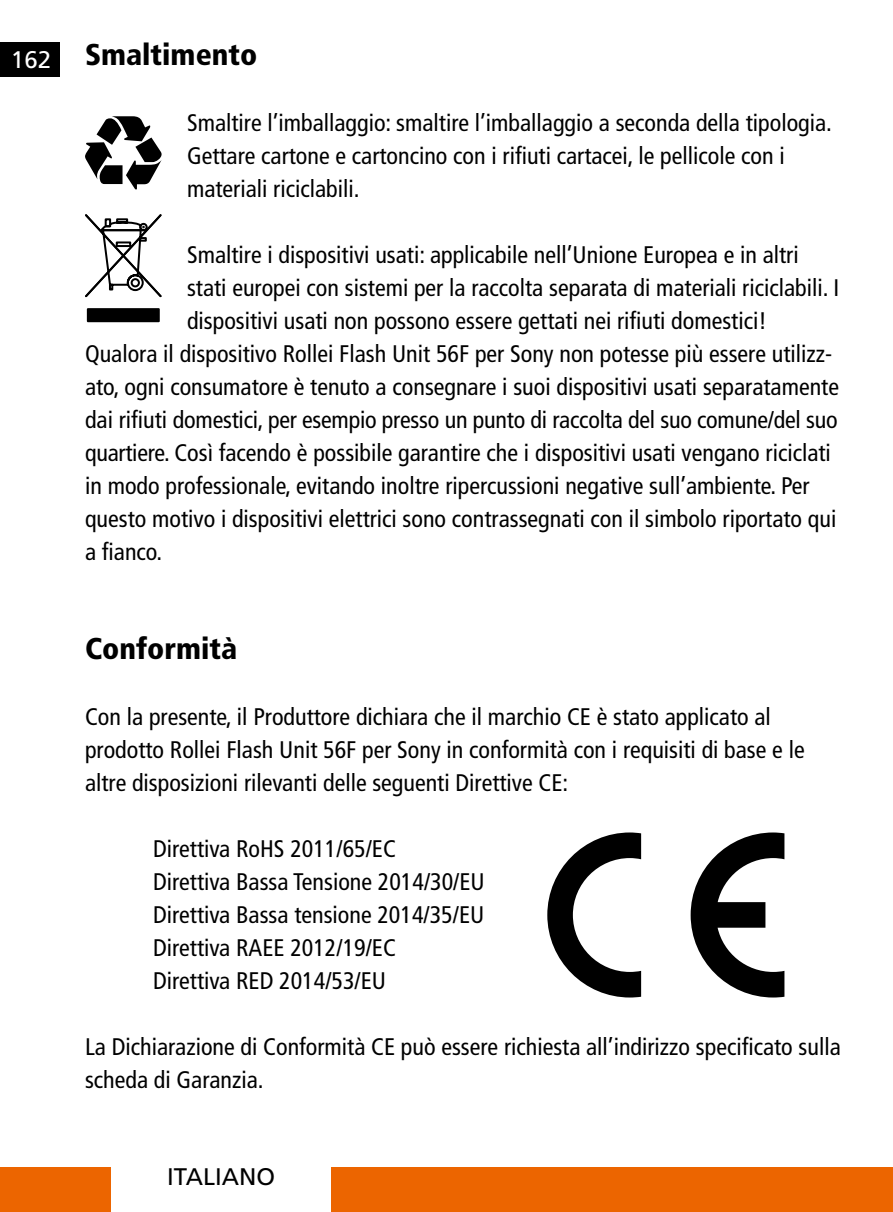
<style>
.page{position:relative;width:893px;height:1212px;background:#fff}
.page>*{position:absolute;margin:0;border:0;box-sizing:border-box;transform-origin:0 0}
.t1{font:900 condensed 30px "Frutiger LT";color:#000}
.t2{font:condensed 24px/33px "Frutiger LT";color:#000}
.t3{font:24px "Frutiger LT";color:#000}
.t4{font:24px "Frutiger LT";color:#fff}
</style>
<div class="page">
<div style="left:0;top:1167px;width:111px;height:45px;background:#ec6500"></div>
<div style="left:0;top:43px;width:60px;height:34px;background:#000"></div>
<div style="left:331px;top:1167px;width:562px;height:45px;background:#ec6500"></div>
<div style="left:88px;top:309px;width:71px;height:12px;background:#000"></div>
<div style="left:87px;top:308px;width:73px;height:14px;border:2px solid #000"></div>
<svg style="left:85px;top:214px;width:77px;height:84px"></svg>
<svg style="left:85px;top:116px;width:77px;height:74px"></svg>
<svg style="left:547px;top:832px;width:94px;height:165px"></svg>
<svg style="left:691px;top:832px;width:93px;height:165px"></svg>
<p class="t4" style="left:11px;top:46px;width:42px">162</p>
<p class="t1" style="left:85px;top:37px;width:174px">Smaltimento</p>
<p class="t2" style="left:187px;top:106px;width:643px">Smaltire l’imballaggio: smaltire l’imballaggio a seconda della tipologia.<br>Gettare cartone e cartoncino con i rifiuti cartacei, le pellicole con i materiali riciclabili.</p>
<p class="t2" style="left:187px;top:238px;width:613px">Smaltire i dispositivi usati: applicabile nell’Unione Europea e in altri</p>
<p class="t2" style="left:187px;top:271px;width:653px">stati europei con sistemi per la raccolta separata di materiali riciclabili. I</p>
<p class="t2" style="left:187px;top:304px;width:581px">dispositivi usati non possono essere gettati nei rifiuti domestici!</p>
<p class="t2" style="left:85px;top:337px;width:749px">Qualora il dispositivo Rollei Flash Unit 56F per Sony non potesse più essere utilizz-</p>
<p class="t2" style="left:85px;top:370px;width:755px">ato, ogni consumatore è tenuto a consegnare i suoi dispositivi usati separatamente</p>
<p class="t2" style="left:85px;top:403px;width:754px">dai rifiuti domestici, per esempio presso un punto di raccolta del suo comune/del suo</p>
<p class="t2" style="left:85px;top:436px;width:747px">quartiere. Così facendo è possibile garantire che i dispositivi usati vengano riciclati</p>
<p class="t2" style="left:85px;top:469px;width:726px">in modo professionale, evitando inoltre ripercussioni negative sull’ambiente. Per</p>
<p class="t2" style="left:85px;top:502px;width:753px">questo motivo i dispositivi elettrici sono contrassegnati con il simbolo riportato qui</p>
<p class="t2" style="left:85px;top:535px;width:75px">a fianco.</p>
<p class="t1" style="left:85px;top:631px;width:154px">Conformità</p>
<p class="t2" style="left:85px;top:700px;width:721px">Con la presente, il Produttore dichiara che il marchio CE è stato applicato al prodotto Rollei Flash Unit 56F per Sony in conformità con i requisiti di base e le altre disposizioni rilevanti delle seguenti Direttive CE:</p>
<p class="t2" style="left:153px;top:832px;width:333px">Direttiva RoHS 2011/65/EC<br>Direttiva Bassa Tensione 2014/30/EU<br>Direttiva Bassa tensione 2014/35/EU<br>Direttiva RAEE 2012/19/EC<br>Direttiva RED 2014/53/EU</p>
<p class="t2" style="left:85px;top:1030px;width:757px">La Dichiarazione di Conformità CE può essere richiesta all’indirizzo specificato sulla scheda di Garanzia.</p>
<p class="t3" style="left:167px;top:1162px;width:110px">ITALIANO</p>
</div>
